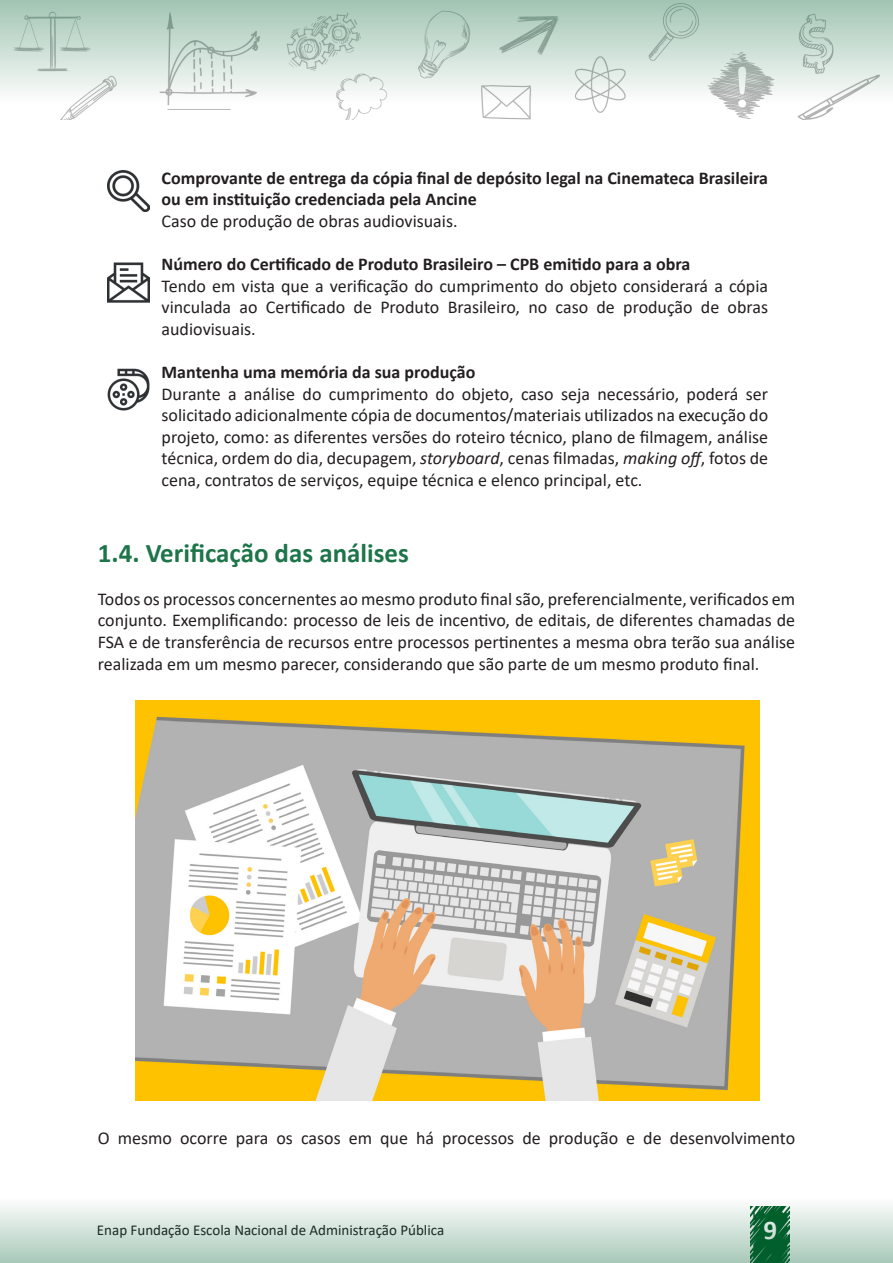
<style>
.page{position:relative;width:893px;height:1263px;background:#fff}
.page>*{position:absolute;margin:0;border:0;box-sizing:border-box;transform-origin:0 0}
.Sub-titulo{font:700 27px "Calibri";color:#1d7549}
.t1{font:700 27px "Calibri";color:#fff}
.Bullets_marcação_II{font:18px/21.6px "Calibri";color:#231f20;text-align:justify}
.texto{font:18px/21.6px "Calibri";color:#231f20;text-align:justify}
.Bullets_marcação_II-2{font:700 18px/21.6px "Calibri";color:#231f20}
.t2{font:15px "Calibri";color:#231f20}
.s1{font-style:italic}
</style>
<div class="page">
<svg style="left:0;top:0;width:893px;height:120px"></svg>
<svg style="left:0;top:1205px;width:893px;height:58px;background:#c6dbd0"></svg>
<img style="left:136px;top:701px;width:624px;height:399px">
<img style="left:108px;top:262px;width:41px;height:41px">
<img style="left:108px;top:369px;width:41px;height:42px">
<img style="left:108px;top:170px;width:41px;height:42px">
<p class="Bullets_marcação_II-2" style="left:162px;top:167px;width:608px">Comprovante de entrega da cópia final de depósito legal na Cinemateca Brasileira ou em instituição credenciada pela Ancine</p>
<p class="Bullets_marcação_II" style="left:162px;top:210px;width:298px">Caso de produção de obras audiovisuais.</p>
<p class="Bullets_marcação_II-2" style="left:162px;top:253px;width:530px">Número do Certificado de Produto Brasileiro – CPB emitido para a obra</p>
<p class="Bullets_marcação_II" style="left:162px;top:274px;width:608px">Tendo em vista que a verificação do cumprimento do objeto considerará a cópia vinculada ao Certificado de Produto Brasileiro, no caso de produção de obras audiovisuais.</p>
<p class="Bullets_marcação_II-2" style="left:162px;top:361px;width:315px">Mantenha uma memória da sua produção</p>
<p class="Bullets_marcação_II" style="left:162px;top:382px;width:608px">Durante a análise do cumprimento do objeto, caso seja necessário, poderá ser solicitado adicionalmente cópia de documentos/materiais utilizados na execução do projeto, como: as diferentes versões do roteiro técnico, plano de filmagem, análise técnica, ordem do dia, decupagem, <span class="s1">storyboard</span>, cenas filmadas, <span class="s1">making off</span>, fotos de cena, contratos de serviços, equipe técnica e elenco principal, etc.</p>
<p class="Sub-titulo" style="left:98px;top:534px;width:313px">1.4. Verificação das análises</p>
<p class="texto" style="left:98px;top:588px;width:699px">Todos os processos concernentes ao mesmo produto final são, preferencialmente, verificados em conjunto. Exemplificando: processo de leis de incentivo, de editais, de diferentes chamadas de FSA e de transferência de recursos entre processos pertinentes a mesma obra terão sua análise realizada em um mesmo parecer, considerando que são parte de um mesmo produto final.</p>
<p class="texto" style="left:98px;top:1126px;width:699px">O mesmo ocorre para os casos em que há processos de produção e de desenvolvimento</p>
<p class="t2" style="left:97px;top:1220px;width:349px">Enap Fundação Escola Nacional de Administração Pública</p>
<h1 class="t1" style="left:763px;top:1210px;width:15px">9</h1>
</div>
